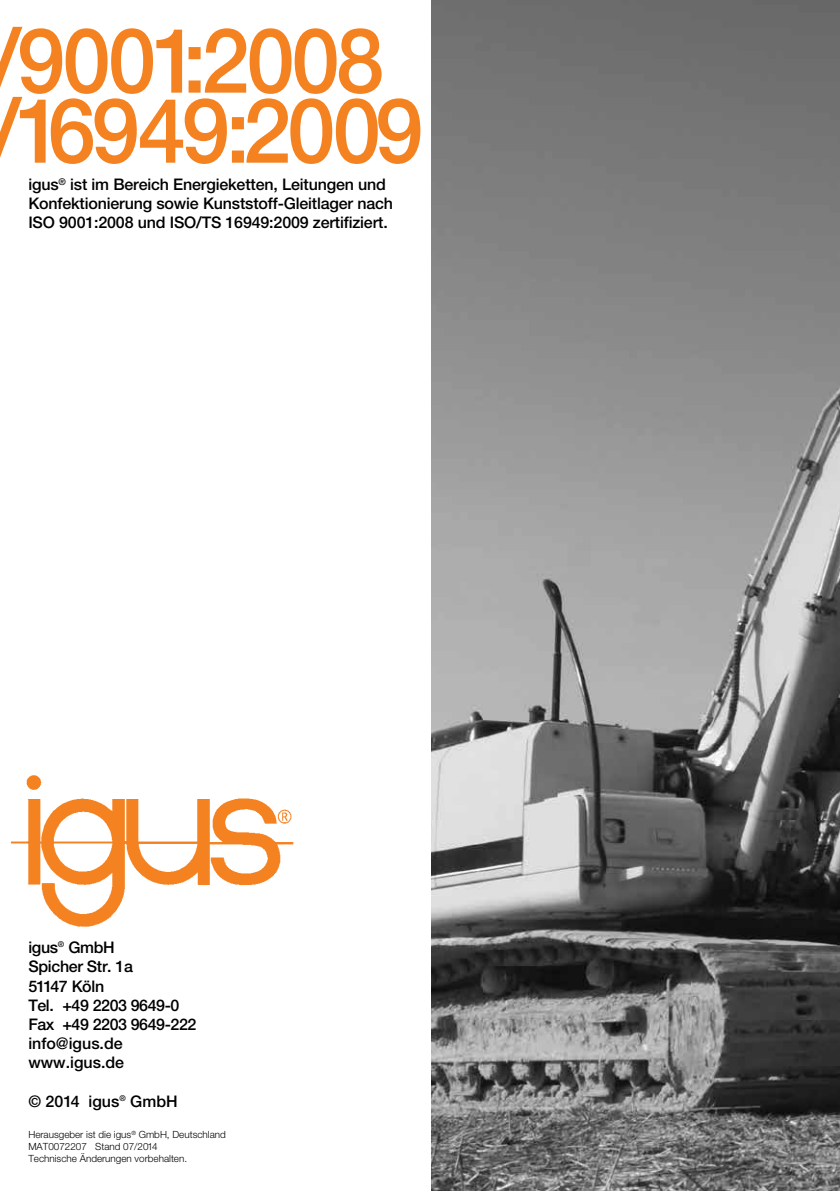
<style>
.page{position:relative;width:840px;height:1191px;background:#fff}
.page>*{position:absolute;margin:0;border:0;box-sizing:border-box;transform-origin:0 0}
.t1{font:500 90px/70px "Helvetica Neue LTW1 G";letter-spacing:-.04em;color:#f58220;scale:.96 1}
.t2{font:500 16px/19.2px "Helvetica Neue LTW1 G";letter-spacing:-.01em;color:#000}
.t3{font:300 9.8px/11.8px "Helvetica Neue LTW1 G";color:#000}
</style>
<div class="page">
<img style="left:10px;top:775px;width:284px;height:152px">
<img style="left:431px;top:0;width:408px;height:1191px">
<h1 class="t1" style="left:-10px;top:26px;width:452px">/9001:2008 /16949:2009</h1>
<p class="t2" style="left:28px;top:175px;width:366px">igus<sup>®</sup> ist im Bereich Energieketten, Leitungen und<br>Konfektionierung sowie Kunststoff-Gleitlager nach<br>ISO 9001:2008 und ISO/TS 16949:2009 zertifiziert.</p>
<p class="t2" style="left:28px;top:937px;width:169px">igus<sup>®</sup> GmbH<br>Spicher Str. 1a<br>51147 Köln<br>Tel. +49 2203 9649-0<br>Fax +49 2203 9649-222 info@igus.de www.igus.de</p>
<p class="t2" style="left:28px;top:1091px;width:151px">© 2014 igus<sup>®</sup> GmbH</p>
<p class="t3" style="left:28px;top:1128px;width:199px">Herausgeber ist die igus<sup>®</sup> GmbH, Deutschland<br>MAT0072207 Stand 07/2014<br>Technische Änderungen vorbehalten.</p>
</div>
